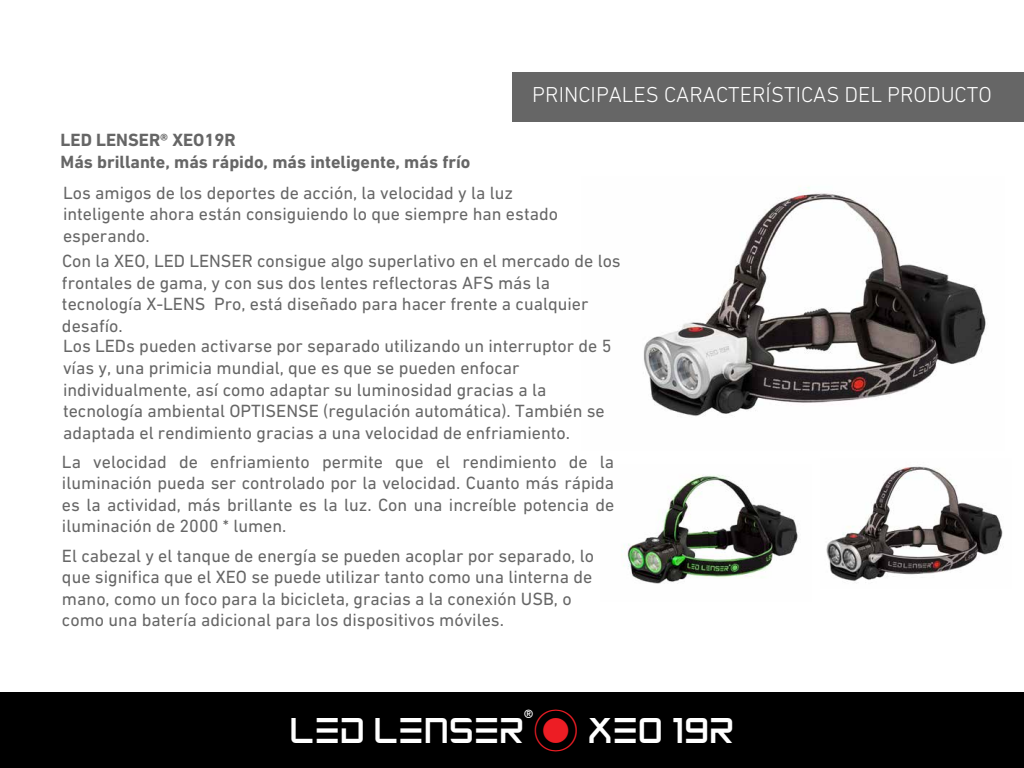
<style>
.page{position:relative;width:1024px;height:768px;background:#fff}
.page>*{position:absolute;margin:0;border:0;box-sizing:border-box;transform-origin:0 0}
.t1{font:50px "Led Lenser";color:#fff}
.t2{font:300 22px "DIN Next W1 G";color:#fff}
.t3{font:18px/21.8px "DIN Next W1 G";color:#666}
.t4{font:700 18px/21.4px "DIN Next W1 G";color:#666}
.s1{color:#ed1d24}
</style>
<div class="page">
<img style="left:643px;top:187px;width:343px;height:229px">
<img style="left:826px;top:466px;width:177px;height:117px">
<img style="left:621px;top:475px;width:178px;height:109px">
<div style="left:0;top:692px;width:1024px;height:76px;background:#000"></div>
<div style="left:512px;top:72px;width:512px;height:49px;background:#666"></div>
<p class="t2" style="left:532px;top:82px;width:461px">PRINCIPALES CARACTERÍSTICAS DEL PRODUCTO</p>
<p class="t4" style="left:61px;top:129px;width:411px">LED LENSER® XEO19R<br>Más brillante, más rápido, más inteligente, más frío</p>
<p class="t3" style="left:63px;top:182px;width:496px">Los amigos de los deportes de acción, la velocidad y la luz inteligente ahora están consiguiendo lo que siempre han estado esperando.</p>
<p class="t3" style="left:62px;top:250px;width:560px">Con la XEO, LED LENSER consigue algo superlativo en el mercado de los frontales de gama, y con sus dos lentes reflectoras AFS más la tecnología X-LENS Pro, está diseñado para hacer frente a cualquier desafío.</p>
<p class="t3" style="left:63px;top:335px;width:550px">Los LEDs pueden activarse por separado utilizando un interruptor de 5 vías y, una primicia mundial, que es que se pueden enfocar individualmente, así como adaptar su luminosidad gracias a la tecnología ambiental OPTISENSE (regulación automática). También se adaptada el rendimiento gracias a una velocidad de enfriamiento.</p>
<p class="t3" style="left:62px;top:451px;width:554px;line-height:21.4px;text-align:justify">La velocidad de enfriamiento permite que el rendimiento de la iluminación pueda ser controlado por la velocidad. Cuanto más rápida es la actividad, más brillante es la luz. Con una increíble potencia de iluminación de 2000 * lumen.</p>
<p class="t3" style="left:62px;top:545px;width:534px;line-height:21.4px">El cabezal y el tanque de energía se pueden acoplar por separado, lo que significa que el XEO se puede utilizar tanto como una linterna de mano, como un foco para la bicicleta, gracias a la conexión USB, o como una batería adicional para los dispositivos móviles.</p>
<h1 class="t1" style="left:290px;top:705px;width:446px">LED LENSER®<span class="s1">*</span> XEO 19R</h1>
</div>
